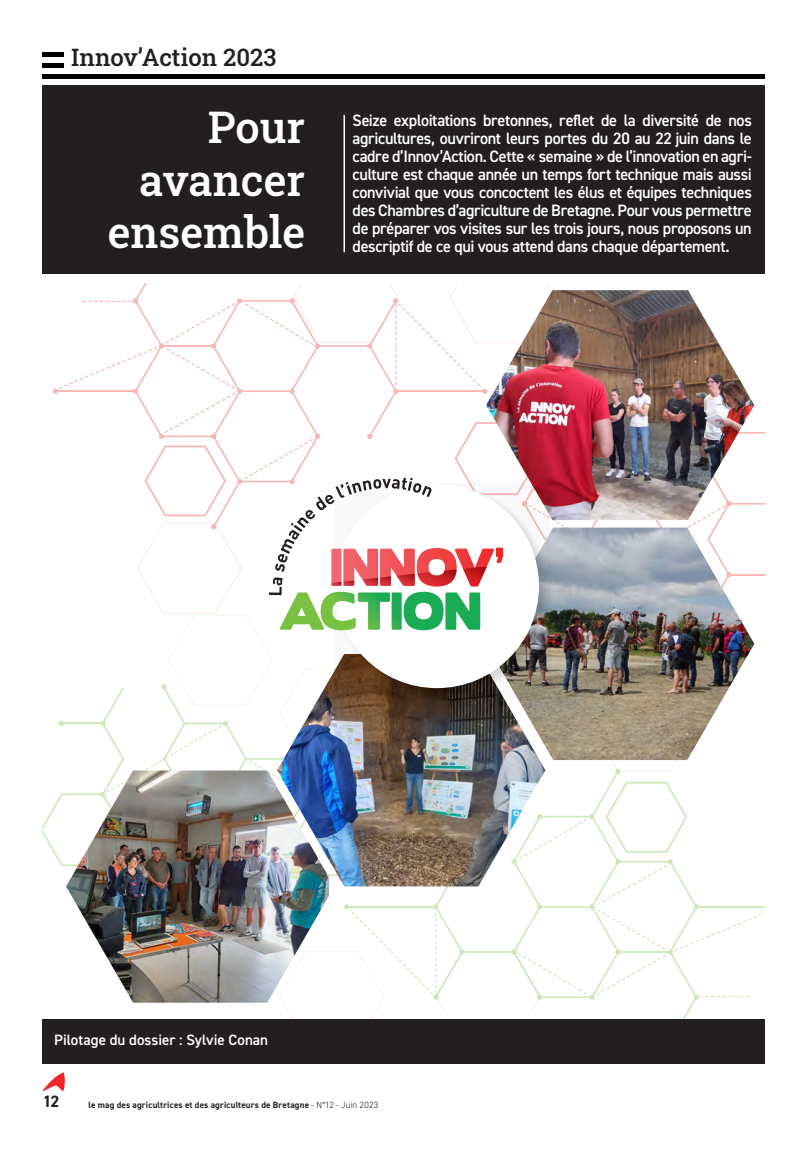
<style>
.page{position:relative;width:808px;height:1149px;background:#fff}
.page>*{position:absolute;margin:0;border:0;box-sizing:border-box;transform-origin:0 0}
.CA-texte_Surtitre_3{font:500 43.5px/52.2px "Roboto Slab";color:#fff;text-align:right}
.CA-Titre_rubrique{font:500 24px "Roboto Slab";color:#231f20}
.CA-texte_courant{font:600 16.5px/18px "DIN2014";letter-spacing:-.025em;color:#fff;text-align:justify}
.BODY_COPY{font:700 16.5px "DIN2014";color:#231f20}
.CA-texte-Signature{font:600 15px "DIN2014";letter-spacing:.005em;color:#fff}
.CA-folio_date{font:700 9px "DIN2014";letter-spacing:.02em;color:#231f20}
.s1{font-weight:300}
</style>
<div class="page">
<svg style="left:43px;top:1072px;width:22px;height:18px"></svg>
<div style="left:43px;top:85px;width:722px;height:188px;background:#231f20"></div>
<img style="left:43px;top:284px;width:722px;height:735px">
<hr style="left:42px;top:52px;width:22px;height:4px;background:#000">
<hr style="left:42px;top:63px;width:22px;height:4px;background:#000">
<hr style="left:42px;top:74px;width:723px;height:4px;background:#000">
<div style="left:43px;top:1019px;width:722px;height:44px;background:#231f20"></div>
<hr style="left:343px;top:115px;width:2px;height:137px;background:#fff">
<p class="CA-Titre_rubrique" style="left:71px;top:41px;width:207px">Innov’Action 2023</p>
<p class="CA-texte_Surtitre_3" style="left:108px;top:100px;width:199px">Pour avancer ensemble</p>
<p class="CA-texte_courant" style="left:353px;top:111px;width:401px">Seize exploitations bretonnes, reflet de la diversité de nos agricultures, ouvriront leurs portes du 20 au 22 juin dans le cadre d’Innov’Action. Cette « semaine » de l’innovation en agri&shy;culture est chaque année un temps fort technique mais aussi convivial que vous concoctent les élus et équipes techniques des Chambres d’agriculture de Bretagne. Pour vous permettre de préparer vos visites sur les trois jours, nous proposons un descriptif de ce qui vous attend dans chaque département.</p>
<p class="CA-texte-Signature" style="left:54px;top:1029px;width:215px">Pilotage du dossier : Sylvie Conan</p>
<p class="BODY_COPY" style="left:43px;top:1090px;width:18px">12</p>
<p class="CA-folio_date" style="left:89px;top:1098px;width:291px">le mag des agricultrices et des agriculteurs de Bretagne <span class="s1">- N°12 - Juin 2023</span></p>
</div>
